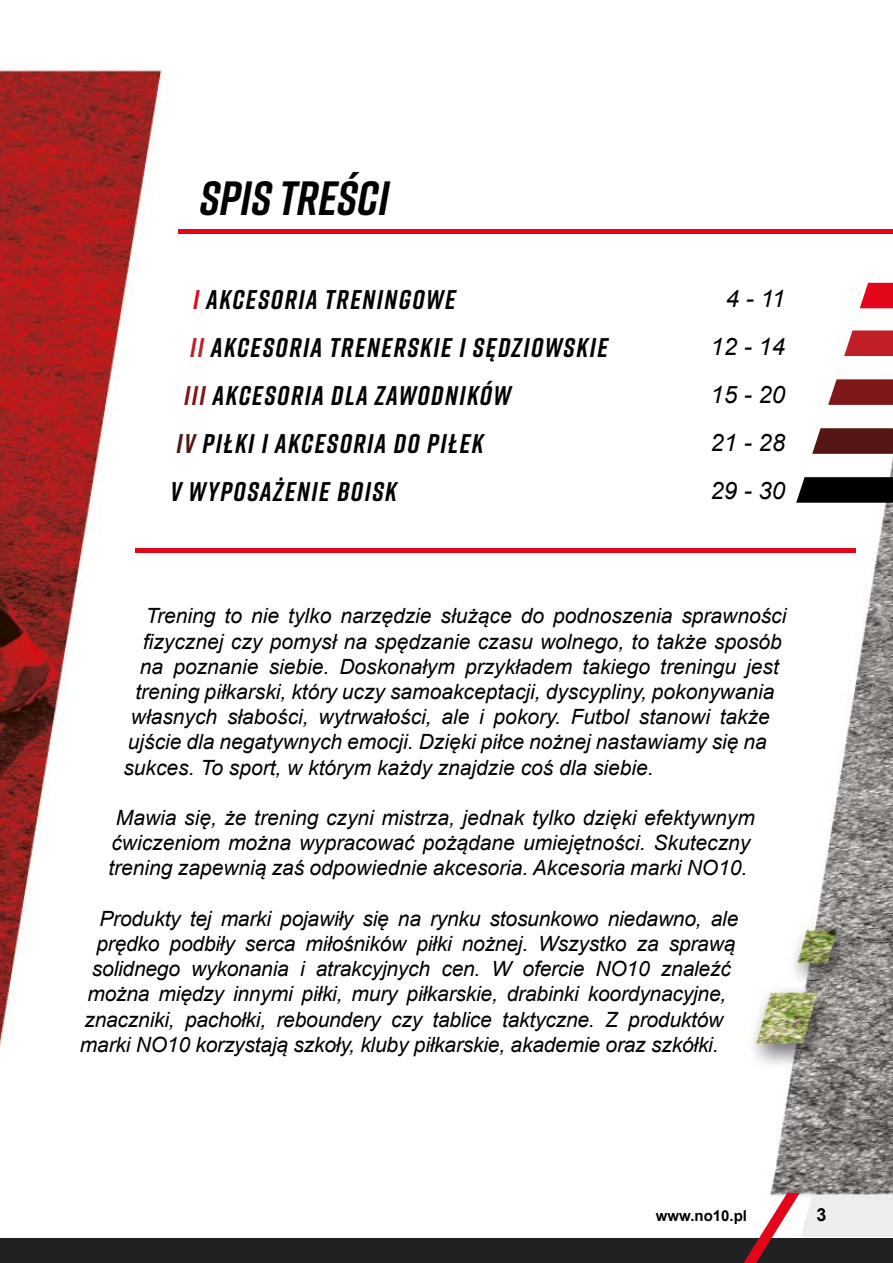
<style>
.page{position:relative;width:893px;height:1263px;background:#fff}
.page>*{position:absolute;margin:0;border:0;box-sizing:border-box;transform-origin:0 0}
.t1{font:italic 700 48px "Rift";color:#000}
.t2{font:italic 700 27px "Rift";letter-spacing:.06em;color:#000}
.t3{font:italic 24px/48px "Arial";color:#000;text-align:justify}
.t4{font:italic 21px/25.2px "Arial";color:#000;text-align:center}
.t5{font:700 18px "Arial";color:#000}
.t6{font:700 15px "Arial";color:#000}
.s1{color:#e3051a}
.s2{color:#c01f26}
.s3{color:#7f1718}
.s4{color:#541515}
</style>
<div class="page">
<img style="left:0;top:67px;width:893px;height:1170px">
<div style="left:0;top:1238px;width:893px;height:25px;background:#202120"></div>
<div style="left:179px;top:229px;width:714px;height:5px;background:#e3051a"></div>
<div style="left:135px;top:548px;width:721px;height:5px;background:#e3051a"></div>
<svg style="left:860px;top:283px;width:33px;height:25px"></svg>
<svg style="left:796px;top:477px;width:97px;height:26px;background:#0f0f0f"></svg>
<svg style="left:812px;top:428px;width:81px;height:26px;background:#602525"></svg>
<svg style="left:828px;top:379px;width:65px;height:26px;background:#892a2b"></svg>
<svg style="left:844px;top:330px;width:49px;height:26px"></svg>
<svg style="left:744px;top:1193px;width:56px;height:70px"></svg>
<h1 class="t1" style="left:200px;top:163px;width:191px">SPIS TREŚCI</h1>
<p class="t2" style="left:193px;top:280px;width:264px"><span class="s1">I</span> AKCESORIA TRENINGOWE</p>
<p class="t2" style="left:190px;top:328px;width:419px"><span class="s2">II</span> AKCESORIA TRENERSKIE I SĘDZIOWSKIE</p>
<p class="t2" style="left:184px;top:376px;width:328px"><span class="s3">III</span> AKCESORIA DLA ZAWODNIKÓW</p>
<p class="t2" style="left:177px;top:424px;width:308px"><span class="s4">IV</span> PIŁKI I AKCESORIA DO Piłek</p>
<p class="t2" style="left:171px;top:472px;width:228px">V WYPOSAŻENIE BOISK</p>
<p class="t3" style="left:710px;top:275px;width:76px;text-indent:15px">4 - 11<br>12 - 14<br>15 - 20<br>21 - 28<br>29 - 30</p>
<p class="t4" style="left:146px;top:604px;width:642px">Trening to nie tylko narzędzie służące do podnoszenia sprawności</p>
<p class="t4" style="left:143px;top:629px;width:640px">fizycznej czy pomysł na spędzanie czasu wolnego, to także sposób</p>
<p class="t4" style="left:140px;top:654px;width:640px">na poznanie siebie. Doskonałym przykładem takiego treningu jest</p>
<p class="t4" style="left:135px;top:679px;width:640px">trening piłkarski, który uczy samoakceptacji, dyscypliny, pokonywania</p>
<p class="t4" style="left:131px;top:704px;width:640px">własnych słabości, wytrwałości, ale i pokory. Futbol stanowi także</p>
<p class="t4" style="left:128px;top:730px;width:640px">ujście dla negatywnych emocji. Dzięki piłce nożnej nastawiamy się na</p>
<p class="t4" style="left:123px;top:755px;width:532px">sukces. To sport, w którym każdy znajdzie coś dla siebie.</p>
<p class="t4" style="left:108px;top:805px;width:648px">Mawia się, że trening czyni mistrza, jednak tylko dzięki efektywnym ćwiczeniom można wypracować pożądane umiejętności. Skuteczny trening zapewnią zaś odpowiednie akcesoria. Akcesoria marki NO10.</p>
<p class="t4" style="left:99px;top:906px;width:640px">Produkty tej marki pojawiły się na rynku stosunkowo niedawno, ale</p>
<p class="t4" style="left:96px;top:931px;width:640px">prędko podbiły serca miłośników piłki nożnej. Wszystko za sprawą</p>
<p class="t4" style="left:92px;top:956px;width:640px">solidnego wykonania i atrakcyjnych cen. W ofercie NO10 znaleźć</p>
<p class="t4" style="left:87px;top:982px;width:640px">można między innymi piłki, mury piłkarskie, drabinki koordynacyjne,</p>
<p class="t4" style="left:84px;top:1007px;width:640px">znaczniki, pachołki, reboundery czy tablice taktyczne. Z produktów</p>
<p class="t4" style="left:80px;top:1032px;width:640px">marki NO10 korzystają szkoły, kluby piłkarskie, akademie oraz szkółki.</p>
<p class="t6" style="left:656px;top:1205px;width:93px">www.no10.pl</p>
<p class="t5" style="left:816px;top:1201px;width:12px">3</p>
</div>
